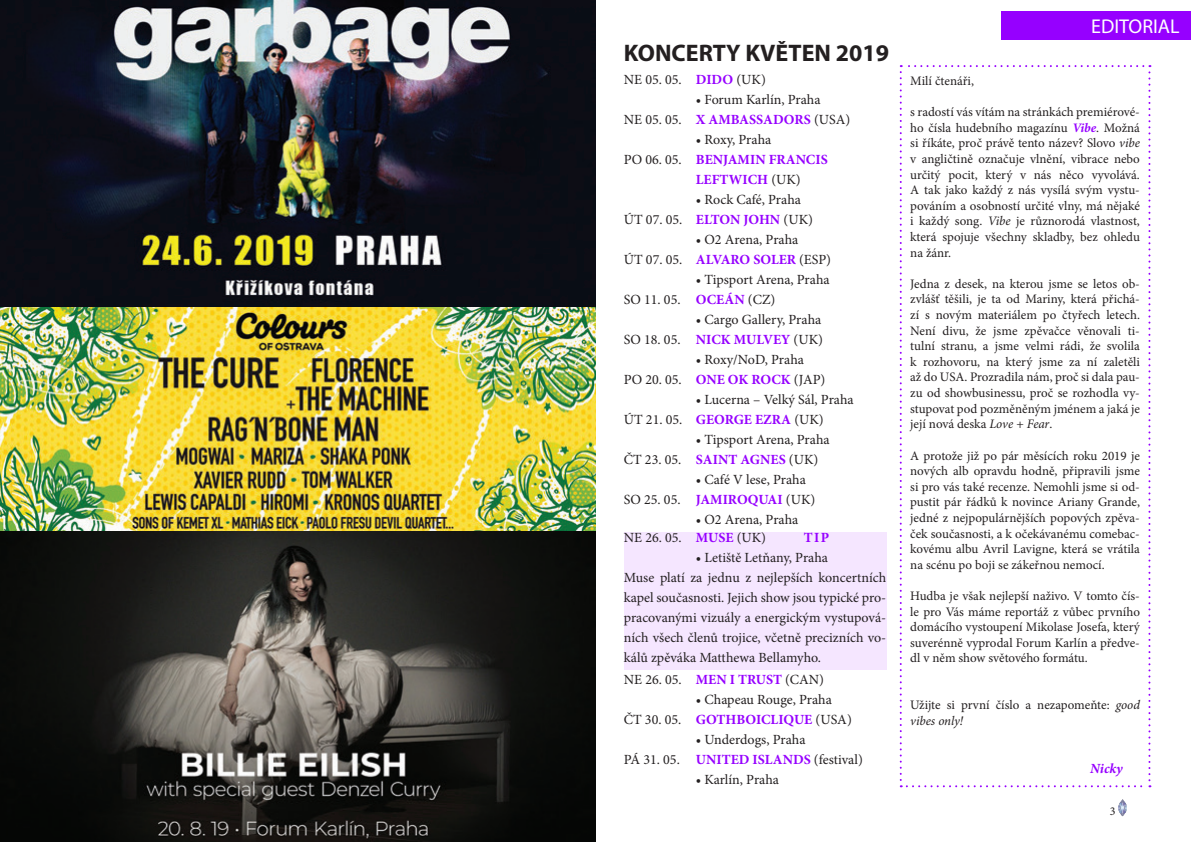
<style>
.page{position:relative;width:1191px;height:842px;background:#fff}
.page>*{position:absolute;margin:0;border:0;box-sizing:border-box;transform-origin:0 0}
.t1{font:700 24px "Myriad Pro";color:#231f20}
.t2{font:20px "Myriad Pro";color:#fff}
.t3{font:14px/20px "Minion Pro";color:#231f20;text-align:justify}
.t4{font:700 14px/20px "Minion Pro";color:#9600ff}
.t5{font:italic 700 14px "Minion Pro";letter-spacing:-.01em;color:#9600ff}
.t6{font:13px/15.6px "Minion Pro";color:#231f20;text-align:justify}
.t7{font:12px "Minion Pro";color:#231f20}
.s1{font-weight:700;color:#9600ff}
.s2{font-weight:400;color:#231f20}
.s3{font-weight:700;font-style:italic;color:#9600ff}
.s4{font-style:italic}
</style>
<div class="page">
<img style="left:1118px;top:799px;width:8px;height:17px">
<img style="left:0;top:0;width:595px;height:842px">
<div style="left:1001px;top:11px;width:190px;height:29px;background:#9600ff"></div>
<svg style="left:899px;top:65px;width:251px;height:722px"></svg>
<div style="left:624px;top:531px;width:262px;height:138px;background:#f5e6ff"></div>
<p class="t1" style="left:624px;top:37px;width:267px">KONCERTY KVĚTEN 2019</p>
<p class="t3" style="left:624px;top:69px;width:143px">NE 05. 05. <span class="s1">DIDO</span> (UK)</p>
<p class="t3" style="left:696px;top:89px;width:126px">• Forum Karlín, Praha</p>
<p class="t3" style="left:624px;top:109px;width:228px">NE 05. 05. <span class="s1">X AMBASSADORS</span> (USA)</p>
<p class="t3" style="left:696px;top:129px;width:77px">• Roxy, Praha</p>
<p class="t4" style="left:696px;top:150px;width:133px;text-indent:-72px"><span class="s2">PO 06. 05.</span> BENJAMIN FRANCIS<br>LEFTWICH <span class="s2">(UK)</span></p>
<p class="t3" style="left:696px;top:189px;width:107px">• Rock Café, Praha</p>
<p class="t3" style="left:624px;top:209px;width:191px">ÚT 07. 05. <span class="s1">ELTON JOHN</span> (UK)</p>
<p class="t3" style="left:696px;top:229px;width:104px">• O2 Arena, Praha</p>
<p class="t3" style="left:624px;top:249px;width:209px">ÚT 07. 05. <span class="s1">ALVARO SOLER</span> (ESP)</p>
<p class="t3" style="left:696px;top:269px;width:135px">• Tipsport Arena, Praha</p>
<p class="t3" style="left:624px;top:289px;width:153px">SO 11. 05. <span class="s1">OCEÁN</span> (CZ)</p>
<p class="t3" style="left:696px;top:309px;width:127px">• Cargo Gallery, Praha</p>
<p class="t3" style="left:624px;top:329px;width:201px">SO 18. 05. <span class="s1">NICK MULVEY</span> (UK)</p>
<p class="t3" style="left:696px;top:349px;width:109px">• Roxy/NoD, Praha</p>
<p class="t3" style="left:624px;top:369px;width:203px">PO 20. 05. <span class="s1">ONE OK ROCK</span> (JAP)</p>
<p class="t3" style="left:696px;top:389px;width:159px">• Lucerna – Velký Sál, Praha</p>
<p class="t3" style="left:624px;top:409px;width:201px">ÚT 21. 05. <span class="s1">GEORGE EZRA</span> (UK)</p>
<p class="t3" style="left:696px;top:429px;width:135px">• Tipsport Arena, Praha</p>
<p class="t3" style="left:624px;top:449px;width:196px">ČT 23. 05. <span class="s1">SAINT AGNES</span> (UK)</p>
<p class="t3" style="left:696px;top:469px;width:111px">• Café V lese, Praha</p>
<p class="t3" style="left:624px;top:489px;width:193px">SO 25. 05. <span class="s1">JAMIROQUAI</span> (UK)</p>
<p class="t3" style="left:696px;top:509px;width:104px">• O2 Arena, Praha</p>
<p class="t3" style="left:624px;top:527px;width:144px">NE 26. 05. <span class="s1">MUSE</span> (UK)</p>
<p class="t4" style="left:804px;top:528px;width:27px">TIP</p>
<p class="t3" style="left:696px;top:547px;width:134px">• Letiště Letňany, Praha</p>
<p class="t3" style="left:624px;top:567px;width:264px">Muse platí za jednu z nejlepších koncertních kapel současnosti. Jejich show jsou typické pro&shy;pracovanými vizuály a energickým vystupová&shy;ních všech členů trojice, včetně precizních vo&shy;kálů zpěváka Matthewa Bellamyho.</p>
<p class="t3" style="left:624px;top:669px;width:202px">NE 26. 05. <span class="s1">MEN I TRUST</span> (CAN)</p>
<p class="t3" style="left:696px;top:689px;width:137px">• Chapeau Rouge, Praha</p>
<p class="t3" style="left:624px;top:709px;width:229px">ČT 30. 05. <span class="s1">GOTHBOICLIQUE</span> (USA)</p>
<p class="t3" style="left:696px;top:729px;width:111px">• Underdogs, Praha</p>
<p class="t3" style="left:624px;top:749px;width:240px">PÁ 31. 05. <span class="s1">UNITED ISLANDS</span> (festival)</p>
<p class="t3" style="left:696px;top:769px;width:85px">• Karlín, Praha</p>
<p class="t2" style="left:1091px;top:14px;width:90px">EDITORIAL</p>
<p class="t6" style="left:910px;top:73px;width:65px">Milí čtenáři,</p>
<p class="t6" style="left:910px;top:104px;width:231px">s radostí vás vítám na stránkách premiérové&shy;ho čísla hudebního magazínu <span class="s3">Vibe</span>. Možná si říkáte, proč právě tento název? Slovo <span class="s4">vibe </span>v angličtině označuje vlnění, vibrace nebo určitý pocit, který v nás něco vyvolává.<br>A tak jako každý z nás vysílá svým vystu&shy;pováním a osobností určité vlny, má nějaké i každý song. <span class="s4">Vibe</span> je různorodá vlastnost, která spojuje všechny skladby, bez ohledu na žánr.</p>
<p class="t6" style="left:910px;top:276px;width:231px">Jedna z desek, na kterou jsme se letos ob&shy;zvlášť těšili, je ta od Mariny, která přichá&shy;zí s novým materiálem po čtyřech letech.<br>Není divu, že jsme zpěvačce věnovali ti&shy;tulní stranu, a jsme velmi rádi, že svolila k rozhovoru, na který jsme za ní zaletěli až do USA. Prozradila nám, proč si dala pau&shy;zu od showbusinessu, proč se rozhodla vy&shy;stupovat pod pozměněným jménem a jaká je její nová deska <span class="s4">Love + Fear</span>.</p>
<p class="t6" style="left:910px;top:448px;width:231px">A protože již po pár měsících roku 2019 je nových alb opravdu hodně, připravili jsme si pro vás také recenze. Nemohli jsme si od&shy;pustit pár řádků k novince Ariany Grande, jedné z nejpopulárnějších popových zpěva&shy;ček současnosti, a k očekávanému comebac&shy;kovému albu Avril Lavigne, která se vrátila na scénu po boji se zákeřnou nemocí.</p>
<p class="t6" style="left:910px;top:588px;width:231px">Hudba je však nejlepší naživo. V tomto čís&shy;le pro Vás máme reportáž z vůbec prvního domácího vystoupení Mikolase Josefa, který suverénně vyprodal Forum Karlín a předve&shy;dl v něm show světového formátu.</p>
<p class="t6" style="left:910px;top:697px;width:231px">Užijte si první číslo a nezapomeňte: <span class="s4">good vibes only!</span></p>
<p class="t5" style="left:1090px;top:760px;width:34px">Nicky</p>
<p class="t7" style="left:1109px;top:803px;width:7px">3</p>
</div>
